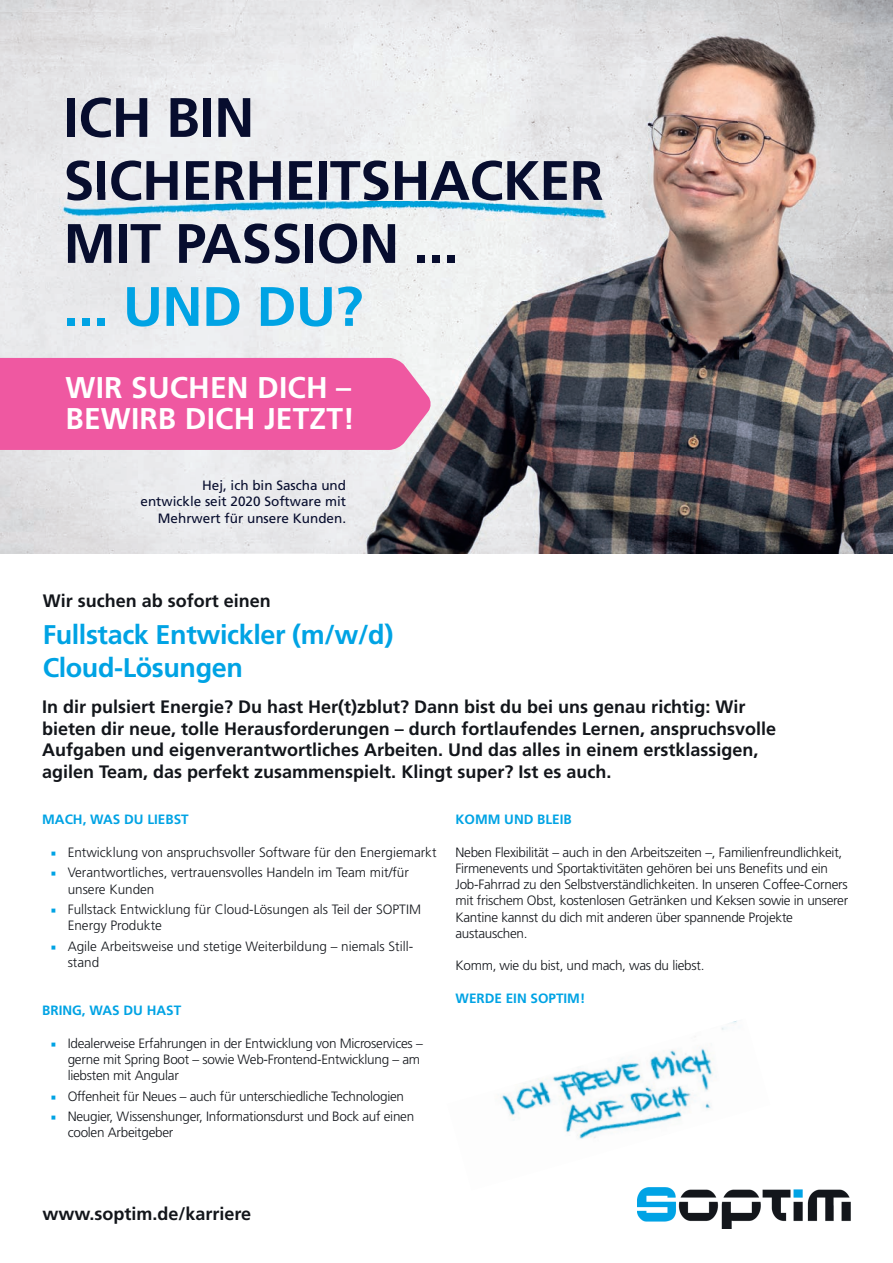
<style>
.page{position:relative;width:893px;height:1263px;background:#fff}
.page>*{position:absolute;margin:0;border:0;box-sizing:border-box;transform-origin:0 0}
.t1{font:700 55.5px/63px "Frutiger LT Std";letter-spacing:-.01em;color:#070d2e}
.t2{font:700 55.5px "Frutiger LT Std";color:#00a3e4}
.t3{font:700 30px/31.5px "Frutiger LT Std";letter-spacing:.005em;color:#fff}
.t4{font:700 27px/33px "Frutiger LT Std";letter-spacing:-.015em;color:#00a3e4}
.t5{font:700 18px/21.8px "Frutiger LT Std";color:#13161b}
.t6{font:300 13.5px/16.2px "Frutiger LT Std";letter-spacing:-.02em;color:#13161b}
.t7{font:300 13.5px/16.2px "Frutiger LT Std";color:#13161b}
.t8{font:13.5px/16.5px "Frutiger LT Std";color:#070d2e;text-align:right}
.t9{font:700 13.5px "Frutiger LT Std";color:#00a3e4}
.s1{font-stretch:condensed}
.s2{font-family:"Minion Pro";font-weight:400;color:#00a3e4}
</style>
<div class="page">
<img style="left:638px;top:1189px;width:212px;height:39px">
<img style="left:0;top:0;width:210px;height:554px">
<img style="left:367px;top:553px;width:526px;height:1px">
<div style="left:210px;top:0;width:116px;height:353px;background:#ecedef"></div>
<div style="left:67px;top:160px;width:259px;height:33px;background:#ecedf0"></div>
<img style="left:326px;top:0;width:567px;height:553px">
<img style="left:37px;top:193px;width:592px;height:28px">
<img style="left:326px;top:193px;width:277px;height:8px">
<img style="left:500px;top:1020px;width:270px;height:170px">
<div style="left:0;top:358px;width:431px;height:92px;background:#ef58a1"></div>
<h1 class="t1" style="left:63px;top:86px;width:542px">ICH BIN<br>SICHERHEITSHACKER<br>MIT PASSION ...</h1>
<h1 class="t2" style="left:63px;top:274px;width:301px">... UND DU?</h1>
<h2 class="t3" style="left:66px;top:372px;width:291px">WIR SUCHEN DICH <span class="s1">–<br></span>BEWIRB DICH JETZT!</h2>
<p class="t8" style="left:141px;top:477px;width:207px">Hej, ich bin Sascha und entwickle seit 2020 Software mit<br>Mehrwert für unsere Kunden.</p>
<h3 class="t5" style="left:43px;top:590px;width:230px">Wir suchen ab sofort einen</h3>
<h3 class="t4" style="left:43px;top:618px;width:352px">Fullstack Entwickler (m/w/d)<br>Cloud-Lösungen</h3>
<p class="t5" style="left:42px;top:696px;width:735px">In dir pulsiert Energie? Du hast Her(t)zblut? Dann bist du bei uns genau richtig: Wir bieten dir neue, tolle Herausforderungen – durch fortlaufendes Lernen, anspruchsvolle Aufgaben und eigenverantwortliches Arbeiten. Und das alles in einem erstklassigen, agilen Team, das perfekt zusammenspielt. Klingt super? Ist es auch.</p>
<p class="t9" style="left:42px;top:812px;width:148px">MACH, WAS DU LIEBST</p>
<p class="t7" style="left:51px;top:844px;width:387px"><span class="s2">■</span> Entwicklung von anspruchsvoller Software für den Energiemarkt</p>
<p class="t7" style="left:68px;top:865px;width:343px;text-indent:-17px"><span class="s2">■</span> Verantwortliches, vertrauensvolles Handeln im Team mit/für unsere Kunden</p>
<p class="t7" style="left:68px;top:901px;width:355px;text-indent:-17px"><span class="s2">■</span> Fullstack Entwicklung für Cloud-Lösungen als Teil der SOPTIM<br>Energy Produkte</p>
<p class="t7" style="left:68px;top:938px;width:347px;text-indent:-17px"><span class="s2">■</span> Agile Arbeitsweise und stetige Weiterbildung – niemals Still&shy;stand</p>
<p class="t9" style="left:42px;top:1003px;width:141px">BRING, WAS DU HAST</p>
<p class="t6" style="left:68px;top:1035px;width:357px;text-indent:-17px"><span class="s2">■</span> Idealerweise Erfahrungen in der Entwicklung von Microservices – gerne mit Spring Boot – sowie Web-Frontend-Entwicklung – am liebsten mit Angular</p>
<p class="t6" style="left:51px;top:1088px;width:355px"><span class="s2">■</span> Offenheit für Neues – auch für unterschiedliche Technologien</p>
<p class="t6" style="left:68px;top:1108px;width:348px;text-indent:-17px"><span class="s2">■</span> Neugier, Wissenshunger, Informationsdurst und Bock auf einen coolen Arbeitgeber</p>
<p class="t9" style="left:455px;top:812px;width:118px">KOMM UND BLEIB</p>
<p class="t6" style="left:455px;top:844px;width:394px">Neben Flexibilität – auch in den Arbeitszeiten –, Familienfreundlichkeit, Firmenevents und Sportaktivitäten gehören bei uns Benefits und ein Job-Fahrrad zu den Selbstverständlichkeiten. In unseren Coffee-Corners mit frischem Obst, kostenlosen Getränken und Keksen sowie in unserer Kantine kannst du dich mit anderen über spannende Projekte austauschen.</p>
<p class="t6" style="left:455px;top:958px;width:250px">Komm, wie du bist, und mach, was du liebst.</p>
<p class="t9" style="left:455px;top:990px;width:131px">WERDE EIN SOPTIM!</p>
<h3 class="t5" style="left:43px;top:1203px;width:210px">www.soptim.de/karriere</h3>
</div>
